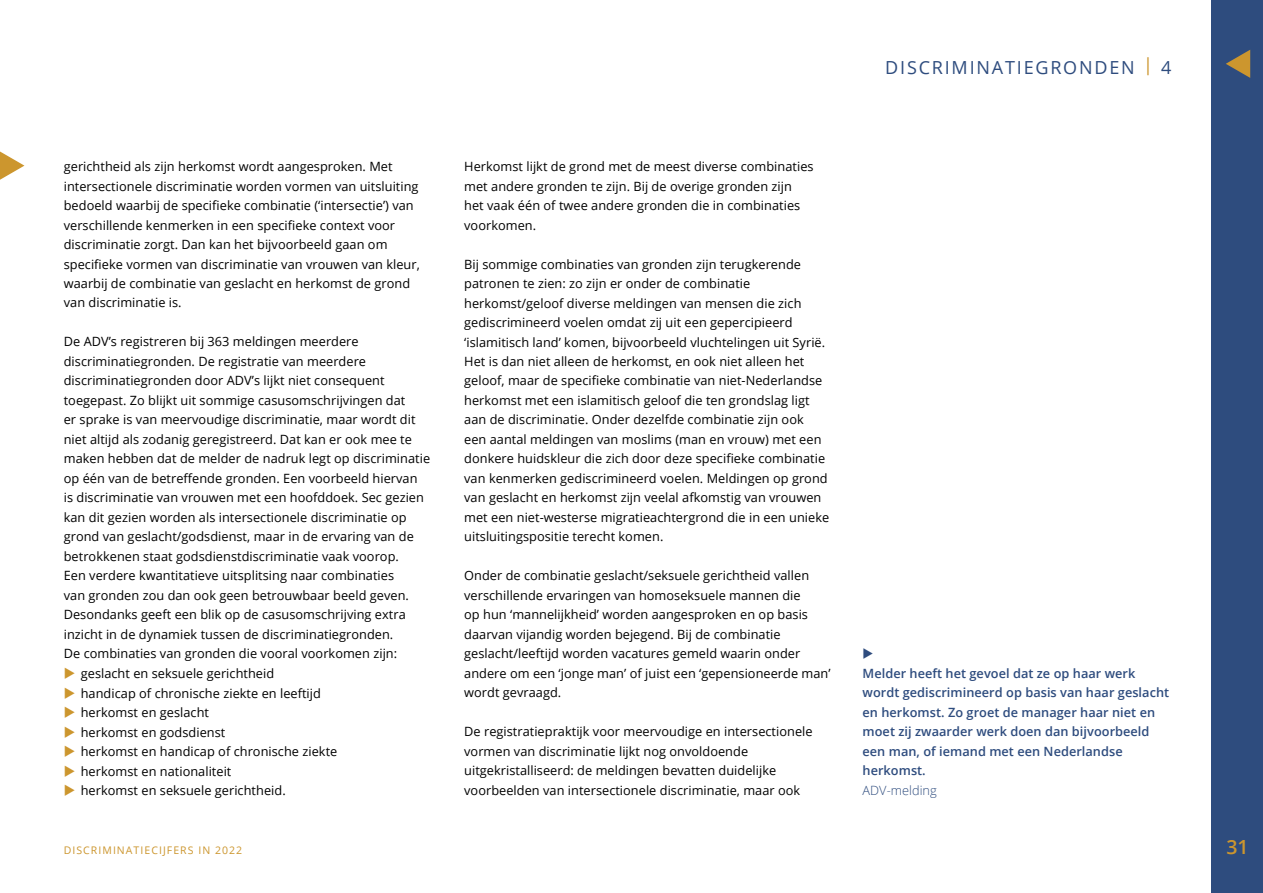
<style>
.page{position:relative;width:1263px;height:893px;background:#fff}
.page>*{position:absolute;margin:0;border:0;box-sizing:border-box;transform-origin:0 0}
.t1{font:600 19.5px "Open Sans";color:#cc962e}
.t2{font:18px "Open Sans";letter-spacing:.1em;color:#2e4c7e}
.t3{font:12.75px/19.5px "Open Sans";letter-spacing:.005em;color:#000}
.t4{font:600 12.75px/19.5px "Open Sans";letter-spacing:.005em;color:#2e4c7e}
.t5{font:300 12.75px "Open Sans";letter-spacing:.005em;color:#2e4c7e}
.t6{font:10.5px "Open Sans";letter-spacing:.1em;color:#cc962e}
.s1{color:#cc962e}
</style>
<div class="page">
<div style="left:1212px;top:0;width:51px;height:893px;background:#2e4c7e"></div>
<svg style="left:1226px;top:50px;width:24px;height:28px"></svg>
<svg style="left:0;top:152px;width:24px;height:28px"></svg>
<p class="t3" style="left:64px;top:156px;width:358px">gerichtheid als zijn herkomst wordt aangesproken. Met intersectionele discriminatie worden vormen van uitsluiting bedoeld waarbij de specifieke combinatie (‘intersectie’) van verschillende kenmerken in een specifieke context voor discriminatie zorgt. Dan kan het bijvoorbeeld gaan om specifieke vormen van discriminatie van vrouwen van kleur, waarbij de combinatie van geslacht en herkomst de grond van discriminatie is.</p>
<p class="t3" style="left:64px;top:332px;width:30px">De ADV</p>
<p class="t3" style="left:64px;top:332px;width:304px;text-indent:45px">’s registreren bij 363 meldingen meerdere discriminatiegronden. De registratie van meerdere discriminatiegronden door ADV</p>
<p class="t3" style="left:64px;top:371px;width:368px;text-indent:188px">’s lijkt niet consequent toegepast. Zo blijkt uit sommige casusomschrijvingen dat<br>er sprake is van meervoudige discriminatie, maar wordt dit niet altijd als zodanig geregistreerd. Dat kan er ook mee te maken hebben dat de melder de nadruk legt op discriminatie op één van de betreffende gronden. Een voorbeeld hiervan<br>is discriminatie van vrouwen met een hoofddoek. Sec gezien kan dit gezien worden als intersectionele discriminatie op grond van geslacht/godsdienst, maar in de ervaring van de betrokkenen staat godsdienstdiscriminatie vaak voorop.<br>Een verdere kwantitatieve uitsplitsing naar combinaties<br>van gronden zou dan ook geen betrouwbaar beeld geven.<br>Desondanks geeft een blik op de casusomschrijving extra inzicht in de dynamiek tussen de discriminatiegronden.<br>De combinaties van gronden die vooral voorkomen zijn:</p>
<p class="t3" style="left:64px;top:663px;width:212px"><span class="s1">◆</span> geslacht en seksuele gerichtheid</p>
<p class="t3" style="left:64px;top:683px;width:259px"><span class="s1">◆</span> handicap of chronische ziekte en leeftijd</p>
<p class="t3" style="left:64px;top:702px;width:147px"><span class="s1">◆</span> herkomst en geslacht</p>
<p class="t3" style="left:64px;top:722px;width:163px"><span class="s1">◆</span> herkomst en godsdienst</p>
<p class="t3" style="left:64px;top:741px;width:275px"><span class="s1">◆</span> herkomst en handicap of chronische ziekte</p>
<p class="t3" style="left:64px;top:761px;width:169px"><span class="s1">◆</span> herkomst en nationaliteit</p>
<p class="t3" style="left:64px;top:780px;width:223px"><span class="s1">◆</span> herkomst en seksuele gerichtheid.</p>
<h2 class="t2" style="left:885px;top:55px;width:288px">Discriminatiegronden <sup>|</sup> 4</h2>
<p class="t3" style="left:464px;top:156px;width:351px">Herkomst lijkt de grond met de meest diverse combinaties met andere gronden te zijn. Bij de overige gronden zijn het vaak één of twee andere gronden die in combinaties voorkomen.</p>
<p class="t3" style="left:464px;top:254px;width:367px">Bij sommige combinaties van gronden zijn terugkerende patronen te zien: zo zijn er onder de combinatie herkomst/geloof diverse meldingen van mensen die zich gediscrimineerd voelen omdat zij uit een gepercipieerd ‘islamitisch land’ komen, bijvoorbeeld vluchtelingen uit Syrië.<br>Het is dan niet alleen de herkomst, en ook niet alleen het geloof, maar de specifieke combinatie van niet-Nederlandse herkomst met een islamitisch geloof die ten grondslag ligt aan de discriminatie. Onder dezelfde combinatie zijn ook<br>een aantal meldingen van moslims (man en vrouw) met een donkere huidskleur die zich door deze specifieke combinatie van kenmerken gediscrimineerd voelen. Meldingen op grond van geslacht en herkomst zijn veelal afkomstig van vrouwen met een niet-westerse migratieachtergrond die in een unieke uitsluitingspositie terecht komen.</p>
<p class="t3" style="left:464px;top:566px;width:368px">Onder de combinatie geslacht/seksuele gerichtheid vallen verschillende ervaringen van homoseksuele mannen die<br>op hun ‘mannelijkheid’ worden aangesproken en op basis daarvan vijandig worden bejegend. Bij de combinatie geslacht/leeftijd worden vacatures gemeld waarin onder andere om een ‘jonge man’ of juist een ‘gepensioneerde man’ wordt gevraagd.</p>
<p class="t3" style="left:464px;top:722px;width:350px">De registratiepraktijk voor meervoudige en intersectionele vormen van discriminatie lijkt nog onvoldoende uitgekristalliseerd: de meldingen bevatten duidelijke voorbeelden van intersectionele discriminatie, maar ook</p>
<p class="t4" style="left:862px;top:663px;width:308px">Melder heeft het gevoel dat ze op haar werk wordt gediscrimineerd op basis van haar geslacht en herkomst. Zo groet de manager haar niet en moet zij zwaarder werk doen dan bijvoorbeeld een man, of iemand met een Nederlandse herkomst.</p>
<p class="t5" style="left:862px;top:781px;width:76px">ADV-melding</p>
<p class="t6" style="left:64px;top:842px;width:180px">Discriminatiecijfers in 2022</p>
<h1 class="t1" style="left:1226px;top:833px;width:24px">31</h1>
</div>
